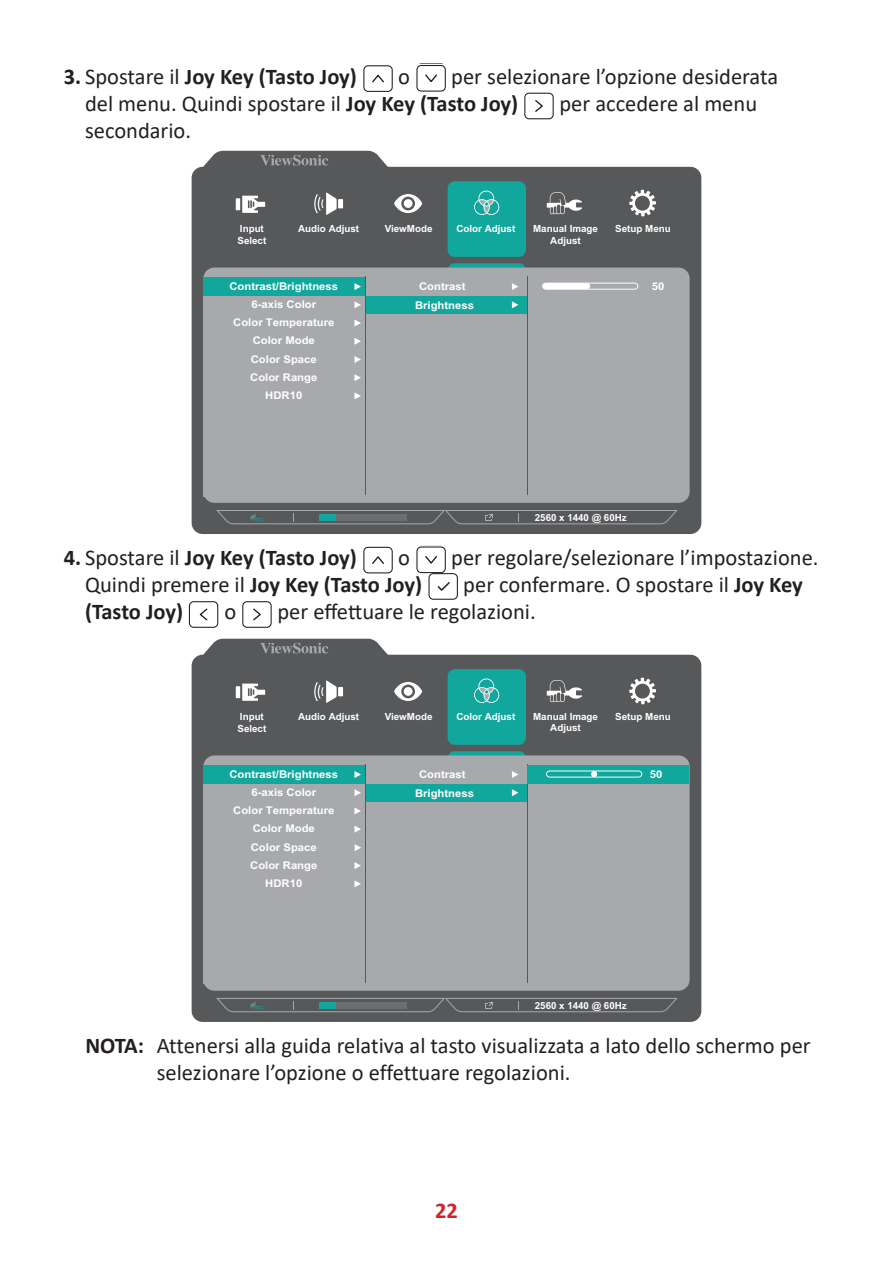
<style>
.page{position:relative;width:893px;height:1263px;background:#fff}
.page>*{position:absolute;margin:0;border:0;box-sizing:border-box;transform-origin:0 0}
.t1{font:22.5px/27px "Calibri";color:#231f20}
.t2{font:700 22.5px "Calibri";letter-spacing:-.01em;color:#231f20}
.t3{font:700 22.5px "Calibri";color:#d1232a}
.t4{font:700 10.65px/18.3px "Arial";color:#fff;text-align:center;scale:1.06 1}
.t5{font:700 9.75px/11.7px "Arial";color:#fff}
.s1{font-weight:400}
.s2{font-weight:700}
</style>
<div class="page">
<div style="left:363px;top:65px;width:30px;height:27px;border:1px solid #231f20;border-radius:4px"></div>
<svg style="left:372px;top:74px;width:12px;height:9px"></svg>
<div style="left:416px;top:65px;width:30px;height:27px;border:1px solid #231f20;border-radius:4px"></div>
<svg style="left:425px;top:74px;width:12px;height:9px"></svg>
<div style="left:524px;top:93px;width:30px;height:26px;border:1px solid #231f20;border-radius:4px"></div>
<svg style="left:535px;top:100px;width:8px;height:12px"></svg>
<div style="left:192px;top:167px;width:509px;height:367px;background:#57585a;border-radius:11px"></div>
<svg style="left:448px;top:263px;width:78px;height:5px"></svg>
<div style="left:203px;top:268px;width:487px;height:235px;background:#a8a9ad;border-radius:11px"></div>
<div style="left:448px;top:181px;width:78px;height:76px;background:#12a79d;border-radius:7px"></div>
<svg style="left:354px;top:374px;width:7px;height:7px"></svg>
<svg style="left:354px;top:338px;width:7px;height:7px"></svg>
<svg style="left:354px;top:319px;width:7px;height:8px"></svg>
<div style="left:366px;top:296px;width:161px;height:18px;background:#12a79d"></div>
<svg style="left:354px;top:301px;width:7px;height:7px"></svg>
<div style="left:203px;top:277px;width:162px;height:19px;background:#12a79d"></div>
<svg style="left:354px;top:283px;width:7px;height:7px"></svg>
<svg style="left:512px;top:283px;width:6px;height:7px"></svg>
<svg style="left:512px;top:301px;width:6px;height:7px"></svg>
<div style="left:203px;top:478px;width:162px;height:18px;background:#a8a9ad"></div>
<svg style="left:354px;top:392px;width:7px;height:7px"></svg>
<hr style="left:527px;top:276px;width:1px;height:219px;background:#57585a">
<hr style="left:365px;top:276px;width:1px;height:219px;background:#57585a">
<svg style="left:216px;top:510px;width:462px;height:14px"></svg>
<svg style="left:198px;top:151px;width:195px;height:17px"></svg>
<svg style="left:542px;top:283px;width:96px;height:7px"></svg>
<div style="left:543px;top:283px;width:47px;height:6px;background:#fff;border-radius:3px"></div>
<svg style="left:354px;top:356px;width:7px;height:7px"></svg>
<svg style="left:629px;top:190px;width:27px;height:26px"></svg>
<svg style="left:474px;top:191px;width:25px;height:24px"></svg>
<svg style="left:394px;top:194px;width:28px;height:19px"></svg>
<div style="left:404px;top:199px;width:8px;height:9px;background:#fff;border-radius:50%"></div>
<svg style="left:547px;top:192px;width:35px;height:22px"></svg>
<hr style="left:236px;top:198px;width:4px;height:12px;background:#fff">
<svg style="left:242px;top:196px;width:23px;height:17px"></svg>
<div style="left:338px;top:199px;width:5px;height:9px;background:#fff"></div>
<svg style="left:314px;top:192px;width:23px;height:23px"></svg>
<div style="left:363px;top:547px;width:30px;height:26px;border:1px solid #231f20;border-radius:4px"></div>
<svg style="left:372px;top:556px;width:12px;height:8px"></svg>
<div style="left:416px;top:546px;width:30px;height:27px;border:1px solid #231f20;border-radius:4px"></div>
<svg style="left:425px;top:556px;width:12px;height:8px"></svg>
<svg style="left:420px;top:545px;width:22px;height:1px"></svg>
<div style="left:428px;top:573px;width:30px;height:27px;border:1px solid #231f20;border-radius:4px"></div>
<svg style="left:437px;top:582px;width:13px;height:9px"></svg>
<div style="left:189px;top:601px;width:29px;height:27px;border:1px solid #231f20;border-radius:4px"></div>
<svg style="left:199px;top:608px;width:9px;height:13px"></svg>
<div style="left:242px;top:601px;width:30px;height:27px;border:1px solid #231f20;border-radius:4px"></div>
<svg style="left:253px;top:608px;width:8px;height:13px"></svg>
<div style="left:192px;top:655px;width:509px;height:367px;background:#57585a;border-radius:11px"></div>
<svg style="left:449px;top:751px;width:76px;height:4px"></svg>
<div style="left:203px;top:755px;width:487px;height:236px;background:#a8a9ad;border-radius:11px"></div>
<div style="left:448px;top:669px;width:78px;height:76px;background:#12a79d;border-radius:7px"></div>
<svg style="left:354px;top:862px;width:7px;height:7px"></svg>
<svg style="left:354px;top:826px;width:7px;height:7px"></svg>
<svg style="left:354px;top:807px;width:7px;height:7px"></svg>
<div style="left:366px;top:784px;width:161px;height:18px;background:#12a79d"></div>
<svg style="left:354px;top:789px;width:7px;height:7px"></svg>
<div style="left:203px;top:765px;width:162px;height:19px;background:#12a79d"></div>
<svg style="left:354px;top:771px;width:7px;height:7px"></svg>
<svg style="left:512px;top:771px;width:6px;height:7px"></svg>
<svg style="left:512px;top:789px;width:6px;height:7px"></svg>
<div style="left:203px;top:966px;width:162px;height:18px;background:#a8a9ad"></div>
<svg style="left:354px;top:880px;width:7px;height:7px"></svg>
<hr style="left:527px;top:764px;width:1px;height:219px;background:#57585a">
<hr style="left:365px;top:764px;width:1px;height:219px;background:#57585a">
<svg style="left:216px;top:998px;width:462px;height:14px"></svg>
<svg style="left:198px;top:639px;width:195px;height:17px"></svg>
<div style="left:528px;top:765px;width:161px;height:19px;background:#12a79d"></div>
<svg style="left:546px;top:770px;width:96px;height:7px"></svg>
<svg style="left:355px;top:844px;width:6px;height:7px"></svg>
<svg style="left:629px;top:678px;width:27px;height:26px"></svg>
<svg style="left:474px;top:678px;width:25px;height:25px"></svg>
<svg style="left:394px;top:682px;width:28px;height:19px"></svg>
<div style="left:404px;top:687px;width:8px;height:9px;background:#fff;border-radius:50%"></div>
<svg style="left:547px;top:680px;width:35px;height:22px"></svg>
<hr style="left:236px;top:686px;width:4px;height:12px;background:#fff">
<svg style="left:242px;top:683px;width:23px;height:18px"></svg>
<div style="left:338px;top:687px;width:5px;height:9px;background:#fff"></div>
<svg style="left:314px;top:680px;width:23px;height:23px"></svg>
<p class="t2" style="left:64px;top:60px;width:295px">3. <span class="s1">Spostare il</span> Joy Key (Tasto Joy)</p>
<p class="t1" style="left:398px;top:62px;width:13px">o</p>
<p class="t1" style="left:85px;top:62px;width:695px;text-indent:366px">per selezionare l’opzione desiderata del menu. Quindi spostare il <span class="s2">Joy Key (Tasto Joy)</span></p>
<p class="t1" style="left:559px;top:89px;width:199px">per accedere al menu</p>
<p class="t1" style="left:85px;top:116px;width:108px">secondario.</p>
<p class="t5" style="left:237px;top:223px;width:30px">Input<br>Select</p>
<p class="t5" style="left:298px;top:223px;width:63px">Audio Adjust</p>
<p class="t4" style="left:229px;top:277px;width:104px">Contrast/Brightness<br>6-axis Color<br>Color Temperature<br>Color Mode<br>Color Space<br>Color Range<br>HDR10</p>
<p class="t5" style="left:385px;top:223px;width:49px">ViewMode</p>
<p class="t5" style="left:456px;top:223px;width:60px">Color Adjust</p>
<p class="t5" style="left:533px;top:223px;width:66px">Manual Image</p>
<p class="t5" style="left:615px;top:223px;width:57px">Setup Menu</p>
<p class="t5" style="left:550px;top:234px;width:32px">Adjust</p>
<p class="t4" style="left:415px;top:277px;width:57px;line-height:19.2px">Contrast<br>Brightness</p>
<p class="t4" style="left:652px;top:277px;width:13px">50</p>
<p class="t5" style="left:535px;top:512px;width:93px">2560 x 1440 @ 60Hz</p>
<p class="t2" style="left:64px;top:542px;width:295px">4. <span class="s1">Spostare il</span> Joy Key (Tasto Joy)</p>
<p class="t1" style="left:398px;top:544px;width:13px">o</p>
<p class="t1" style="left:451px;top:544px;width:369px">per regolare/selezionare l’impostazione.</p>
<p class="t2" style="left:85px;top:569px;width:339px"><span class="s1">Quindi premere il</span> Joy Key (Tasto Joy)</p>
<p class="t1" style="left:463px;top:571px;width:341px">per confermare. O spostare il <span class="s2">Joy Key</span></p>
<p class="t2" style="left:85px;top:596px;width:100px">(Tasto Joy)</p>
<p class="t1" style="left:224px;top:598px;width:13px">o</p>
<p class="t1" style="left:277px;top:598px;width:260px">per effettuare le regolazioni.</p>
<p class="t5" style="left:237px;top:711px;width:30px">Input<br>Select</p>
<p class="t5" style="left:298px;top:711px;width:63px">Audio Adjust</p>
<p class="t4" style="left:229px;top:765px;width:104px">Contrast/Brightness<br>6-axis Color<br>Color Temperature<br>Color Mode<br>Color Space<br>Color Range<br>HDR10</p>
<p class="t5" style="left:385px;top:711px;width:49px">ViewMode</p>
<p class="t5" style="left:456px;top:711px;width:60px">Color Adjust</p>
<p class="t5" style="left:533px;top:710px;width:66px">Manual Image</p>
<p class="t5" style="left:615px;top:711px;width:57px">Setup Menu</p>
<p class="t5" style="left:550px;top:722px;width:32px">Adjust</p>
<p class="t4" style="left:415px;top:764px;width:57px;line-height:19.2px">Contrast<br>Brightness</p>
<p class="t4" style="left:650px;top:765px;width:13px">50</p>
<p class="t5" style="left:535px;top:999px;width:93px">2560 x 1440 @ 60Hz</p>
<p class="t1" style="left:157px;top:1032px;width:655px;text-indent:-71px"><span class="s2">NOTA:</span> Attenersi alla guida relativa al tasto visualizzata a lato dello schermo per selezionare l’opzione o effettuare regolazioni.</p>
<p class="t3" style="left:435px;top:1194px;width:24px">22</p>
</div>
